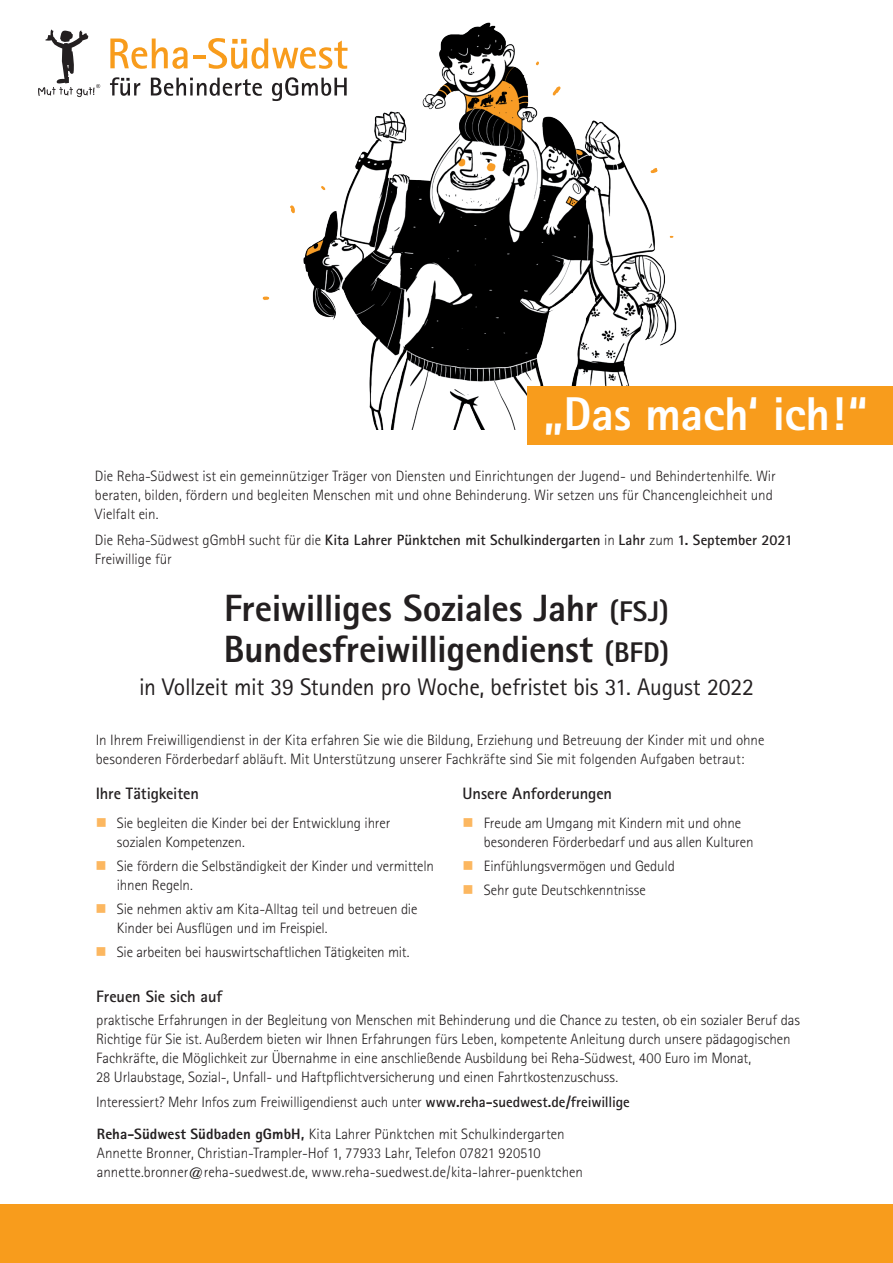
<style>
.page{position:relative;width:893px;height:1263px;background:#fff}
.page>*{position:absolute;margin:0;border:0;box-sizing:border-box;transform-origin:0 0}
.t1{font:800 47.4px "Rotis Sans Serif";letter-spacing:-.01em;color:#fff}
.t2{font:800 38.1px/41.2px "Rotis Sans Serif";letter-spacing:-.01em;color:#231f20}
.t3{font:24px "Rotis Sans Serif";letter-spacing:-.01em;color:#231f20}
.t4{font:700 16.5px "Rotis Sans Serif";letter-spacing:-.005em;color:#231f20}
.t5{font:300 15px/19px "Rotis Sans Serif";letter-spacing:-.005em;color:#231f20}
.t6{font:700 15px/19px "Rotis Sans Serif";color:#231f20}
.s1{font-weight:300}
.s2{font-size:28.5px}
.s3{font-weight:700}
.s4{font-weight:800}
</style>
<div class="page">
<div style="left:0;top:1204px;width:893px;height:59px;background:#f89c1c"></div>
<svg style="left:110px;top:39px;width:78px;height:30px"></svg>
<hr style="left:193px;top:55px;width:13px;height:4px;background:#f89c1c">
<svg style="left:208px;top:38px;width:31px;height:31px"></svg>
<svg style="left:38px;top:30px;width:62px;height:67px"></svg>
<svg style="left:110px;top:77px;width:30px;height:19px"></svg>
<svg style="left:151px;top:78px;width:88px;height:18px"></svg>
<img style="left:239px;top:22px;width:438px;height:407px">
<div style="left:527px;top:386px;width:366px;height:59px;background:#f89c1c"></div>
<h1 class="t1" style="left:544px;top:383px;width:326px">„Das mach‘ ich!“</h1>
<p class="t5" style="left:95px;top:467px;width:682px">Die Reha-Südwest ist ein gemeinnütziger Träger von Diensten und Einrichtungen der Jugend- und Behindertenhilfe. Wir beraten, bilden, fördern und begleiten Menschen mit und ohne Behinderung. Wir setzen uns für Chancengleichheit und<br>Vielfalt ein.</p>
<p class="t6" style="left:95px;top:530px;width:699px"><span class="s1">Die Reha-Südwest gGmbH sucht für die</span> Kita Lahrer Pünktchen mit Schulkindergarten <span class="s1">in</span> Lahr <span class="s1">zum</span> 1. September 2021<br><span class="s1">Freiwillige für</span></p>
<h2 class="t2" style="left:224px;top:587px;width:447px">Freiwilliges Soziales Jahr <span class="s2">(FSJ)<br></span>Bundesfreiwilligendienst <span class="s2">(BFD)</span></h2>
<h3 class="t3" style="left:139px;top:673px;width:616px">in Vollzeit mit 39 Stunden pro Woche, befristet bis 31. August 2022</h3>
<p class="t5" style="left:96px;top:730px;width:670px">In Ihrem Freiwilligendienst in der Kita erfahren Sie wie die Bildung, Erziehung und Betreuung der Kinder mit und ohne besonderen Förderbedarf abläuft. Mit Unterstützung unserer Fachkräfte sind Sie mit folgenden Aufgaben betraut:</p>
<p class="t4" style="left:96px;top:783px;width:105px">Ihre Tätigkeiten</p>
<p class="t5" style="left:117px;top:813px;width:275px">Sie begleiten die Kinder bei der Entwicklung ihrer sozialen Kompetenzen.</p>
<p class="t5" style="left:117px;top:856px;width:319px">Sie fördern die Selbständigkeit der Kinder und vermitteln ihnen Regeln.</p>
<p class="t5" style="left:117px;top:899px;width:302px">Sie nehmen aktiv am Kita-Alltag teil und betreuen die<br>Kinder bei Ausflügen und im Freispiel.</p>
<p class="t5" style="left:117px;top:943px;width:294px">Sie arbeiten bei hauswirtschaftlichen Tätigkeiten mit.</p>
<p class="t4" style="left:463px;top:783px;width:151px">Unsere Anforderungen</p>
<p class="t5" style="left:484px;top:813px;width:271px">Freude am Umgang mit Kindern mit und ohne besonderen Förderbedarf und aus allen Kulturen</p>
<p class="t5" style="left:484px;top:854px;width:193px;line-height:24.2px">Einfühlungsvermögen und Geduld<br>Sehr gute Deutschkenntnisse</p>
<p class="t4" style="left:96px;top:985px;width:128px">Freuen Sie sich auf</p>
<p class="t5" style="left:96px;top:1010px;width:705px">praktische Erfahrungen in der Begleitung von Menschen mit Behinderung und die Chance zu testen, ob ein sozialer Beruf das Richtige für Sie ist. Außerdem bieten wir Ihnen Erfahrungen fürs Leben, kompetente Anleitung durch unsere pädagogischen Fachkräfte, die Möglichkeit zur Übernahme in eine anschließende Ausbildung bei Reha-Südwest, 400 Euro im Monat,<br>28 Urlaubstage, Sozial-, Unfall- und Haftpflichtversicherung und einen Fahrtkostenzuschuss.</p>
<p class="t5" style="left:96px;top:1093px;width:535px">Interessiert? Mehr Infos zum Freiwilligendienst auch unter <span class="s3">www.reha-suedwest.de/freiwillige</span></p>
<p class="t5" style="left:97px;top:1124px;width:488px"><span class="s4">Reha-Südwest Südbaden gGmbH,</span> Kita Lahrer Pünktchen mit Schulkindergarten<br>Annette Bronner, Christian-Trampler-Hof 1, 77933 Lahr, Telefon 07821 920510 annette.bronner@reha-suedwest.de, www.reha-suedwest.de/kita-lahrer-puenktchen</p>
</div>
